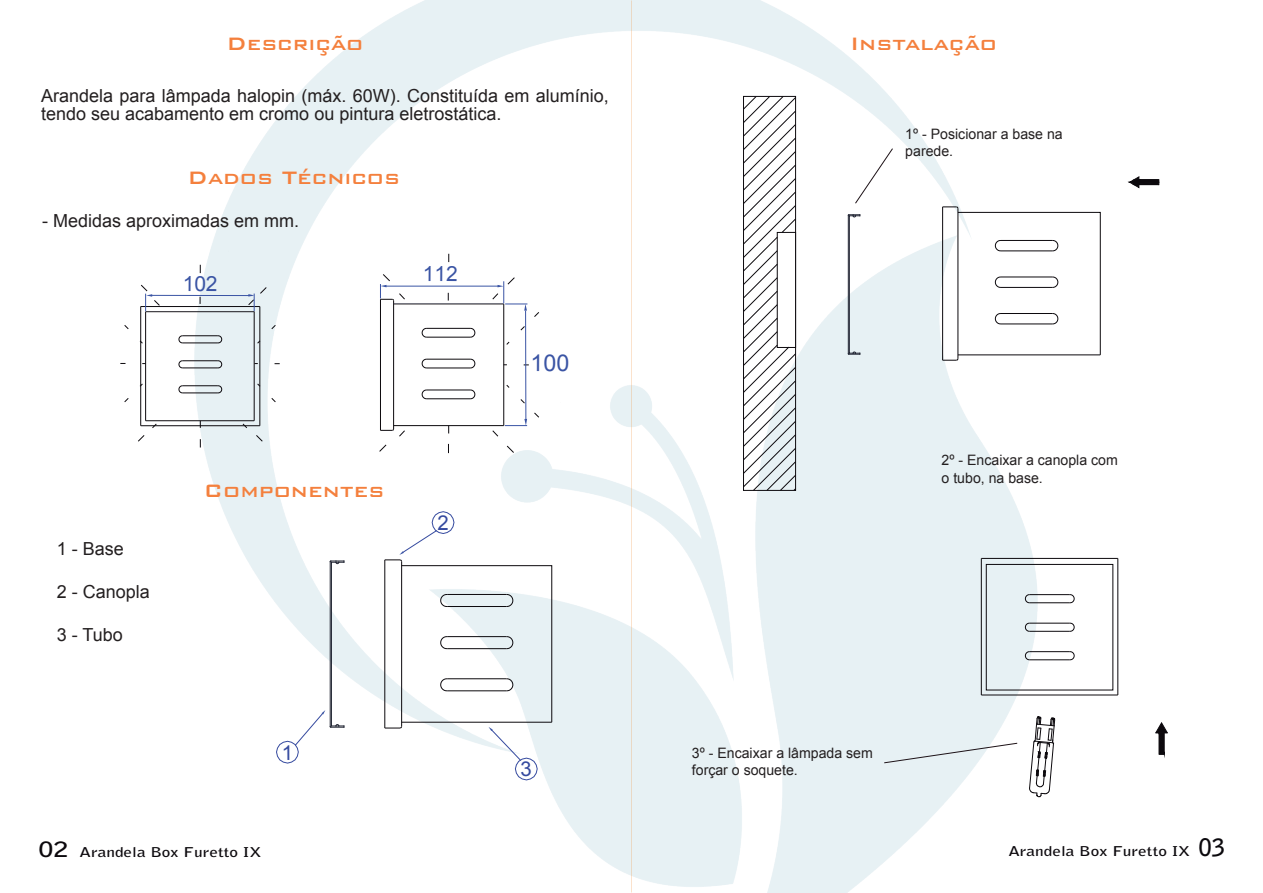
<style>
.page{position:relative;width:1263px;height:893px;background:#fff}
.page>*{position:absolute;margin:0;border:0;box-sizing:border-box;transform-origin:0 0}
.t1{font:500 24px "Bank Gothic BT";color:#f4803d}
.t2{font:23.25px "Arial";color:#3a54a4}
.t3{font:21px "Arial";letter-spacing:-.01em;color:#3a54a4}
.t4{font:20.4px "Arial";color:#354a9f}
.t5{font:18px/18px "Arial";color:#231f20}
.t6{font:14.4px/17.2px "Arial";color:#231f20}
.t7{font:700 13.5px "Bell Gothic Std";color:#0c090d;scale:1.28 1}
.s1{font-size:21px}
.s2{font-size:24px;color:#0b090d}
</style>
<div class="page">
<img style="left:194px;top:0;width:844px;height:893px">
<svg style="left:217px;top:335px;width:5px;height:8px"></svg>
<hr style="left:183px;top:335px;width:35px;height:1px;background:#0c090d">
<hr style="left:183px;top:343px;width:35px;height:1px;background:#0c090d">
<svg style="left:179px;top:335px;width:4px;height:8px"></svg>
<hr style="left:183px;top:360px;width:35px;height:1px;background:#0c090d">
<svg style="left:217px;top:360px;width:5px;height:8px"></svg>
<hr style="left:183px;top:368px;width:35px;height:1px;background:#0c090d">
<svg style="left:179px;top:360px;width:4px;height:8px"></svg>
<hr style="left:183px;top:385px;width:35px;height:1px;background:#0c090d">
<svg style="left:179px;top:385px;width:4px;height:8px"></svg>
<hr style="left:183px;top:393px;width:35px;height:1px;background:#0c090d">
<svg style="left:217px;top:385px;width:5px;height:8px"></svg>
<svg style="left:506px;top:385px;width:4px;height:3px"></svg>
<svg style="left:506px;top:341px;width:4px;height:4px"></svg>
<svg style="left:534px;top:412px;width:5px;height:6px"></svg>
<svg style="left:520px;top:399px;width:5px;height:5px"></svg>
<svg style="left:520px;top:326px;width:5px;height:5px"></svg>
<svg style="left:534px;top:312px;width:5px;height:5px"></svg>
<svg style="left:257px;top:383px;width:3px;height:4px"></svg>
<svg style="left:257px;top:340px;width:3px;height:4px"></svg>
<svg style="left:271px;top:398px;width:5px;height:4px"></svg>
<svg style="left:271px;top:325px;width:5px;height:4px"></svg>
<hr style="left:151px;top:295px;width:101px;height:1px;background:#3a54a4">
<hr style="left:386px;top:286px;width:113px;height:1px;background:#3a54a4">
<hr style="left:525px;top:311px;width:1px;height:108px;background:#3a54a4">
<svg style="left:138px;top:435px;width:7px;height:7px"></svg>
<svg style="left:256px;top:435px;width:7px;height:7px"></svg>
<svg style="left:152px;top:423px;width:5px;height:5px"></svg>
<svg style="left:242px;top:423px;width:5px;height:5px"></svg>
<svg style="left:507px;top:445px;width:7px;height:8px"></svg>
<svg style="left:379px;top:444px;width:8px;height:8px"></svg>
<svg style="left:492px;top:430px;width:6px;height:7px"></svg>
<hr style="left:145px;top:312px;width:1px;height:109px;background:#0c090d">
<hr style="left:254px;top:312px;width:1px;height:109px;background:#0c090d">
<hr style="left:146px;top:420px;width:108px;height:1px;background:#0c090d">
<hr style="left:260px;top:307px;width:1px;height:119px;background:#0c090d">
<hr style="left:141px;top:306px;width:119px;height:1px;background:#0c090d">
<hr style="left:140px;top:307px;width:1px;height:119px;background:#0c090d">
<hr style="left:141px;top:425px;width:119px;height:1px;background:#0c090d">
<hr style="left:380px;top:299px;width:1px;height:131px;background:#0c090d">
<hr style="left:393px;top:300px;width:1px;height:129px;background:#0c090d">
<hr style="left:394px;top:425px;width:110px;height:1px;background:#0c090d">
<hr style="left:503px;top:304px;width:1px;height:122px;background:#0c090d">
<svg style="left:380px;top:429px;width:25px;height:8px"></svg>
<hr style="left:394px;top:304px;width:110px;height:1px;background:#231f20">
<hr style="left:146px;top:311px;width:108px;height:1px;background:#231f20">
<svg style="left:492px;top:277px;width:35px;height:34px"></svg>
<svg style="left:380px;top:274px;width:25px;height:27px"></svg>
<svg style="left:141px;top:285px;width:19px;height:26px"></svg>
<svg style="left:248px;top:287px;width:19px;height:24px"></svg>
<svg style="left:504px;top:419px;width:23px;height:7px"></svg>
<svg style="left:470px;top:328px;width:5px;height:10px"></svg>
<hr style="left:427px;top:328px;width:43px;height:1px;background:#0c090d">
<hr style="left:427px;top:337px;width:43px;height:1px;background:#0c090d">
<svg style="left:422px;top:328px;width:5px;height:10px"></svg>
<hr style="left:427px;top:359px;width:43px;height:1px;background:#0c090d">
<svg style="left:470px;top:359px;width:5px;height:9px"></svg>
<hr style="left:427px;top:368px;width:43px;height:1px;background:#0c090d">
<svg style="left:422px;top:359px;width:5px;height:9px"></svg>
<hr style="left:427px;top:390px;width:43px;height:1px;background:#0c090d">
<svg style="left:422px;top:390px;width:5px;height:9px"></svg>
<hr style="left:427px;top:399px;width:43px;height:1px;background:#0c090d">
<svg style="left:470px;top:390px;width:5px;height:9px"></svg>
<hr style="left:384px;top:560px;width:1px;height:168px;background:#0c090d">
<svg style="left:276px;top:710px;width:69px;height:53px"></svg>
<hr style="left:331px;top:563px;width:1px;height:162px;background:#202432">
<hr style="left:330px;top:562px;width:1px;height:165px;background:#202432">
<svg style="left:330px;top:561px;width:15px;height:3px"></svg>
<svg style="left:385px;top:511px;width:167px;height:269px"></svg>
<svg style="left:743px;top:96px;width:53px;height:395px"></svg>
<svg style="left:1128px;top:176px;width:32px;height:12px"></svg>
<svg style="left:1155px;top:722px;width:13px;height:35px"></svg>
<svg style="left:884px;top:743px;width:134px;height:20px"></svg>
<svg style="left:855px;top:148px;width:38px;height:56px"></svg>
<hr style="left:1117px;top:558px;width:1px;height:137px;background:#0c090d">
<hr style="left:981px;top:558px;width:137px;height:1px;background:#0c090d">
<hr style="left:981px;top:558px;width:1px;height:137px;background:#0c090d">
<hr style="left:981px;top:695px;width:137px;height:1px;background:#0c090d">
<div style="left:986px;top:564px;width:127px;height:126px;border:1px solid #0c090d"></div>
<hr style="left:942px;top:207px;width:1px;height:153px;background:#0c090d">
<svg style="left:1029px;top:716px;width:26px;height:81px"></svg>
<svg style="left:848px;top:352px;width:12px;height:3px"></svg>
<hr style="left:849px;top:216px;width:1px;height:136px;background:#202432">
<hr style="left:848px;top:215px;width:1px;height:139px;background:#202432">
<svg style="left:848px;top:214px;width:12px;height:3px"></svg>
<svg style="left:943px;top:206px;width:158px;height:155px"></svg>
<svg style="left:1069px;top:594px;width:5px;height:9px"></svg>
<hr style="left:1030px;top:594px;width:40px;height:1px;background:#0c090d">
<hr style="left:1030px;top:602px;width:40px;height:1px;background:#0c090d">
<svg style="left:1025px;top:594px;width:5px;height:9px"></svg>
<hr style="left:1030px;top:623px;width:40px;height:1px;background:#0c090d">
<svg style="left:1069px;top:623px;width:5px;height:9px"></svg>
<hr style="left:1030px;top:631px;width:40px;height:1px;background:#0c090d">
<svg style="left:1025px;top:623px;width:5px;height:9px"></svg>
<hr style="left:1030px;top:651px;width:40px;height:1px;background:#0c090d">
<svg style="left:1025px;top:651px;width:5px;height:9px"></svg>
<hr style="left:1030px;top:660px;width:40px;height:1px;background:#0c090d">
<svg style="left:1069px;top:651px;width:5px;height:9px"></svg>
<h1 class="t1" style="left:226px;top:31px;width:138px">Descrição</h1>
<p class="t5" style="left:41px;top:87px;width:569px">Arandela para lâmpada halopin (máx. 60W). Constituída em alumínio, tendo seu acabamento em cromo ou pintura eletrostática.</p>
<h1 class="t1" style="left:187px;top:164px;width:214px">Dados Técnicos</h1>
<p class="t5" style="left:42px;top:212px;width:259px">- Medidas aproximadas em mm.</p>
<p class="t3" style="left:183px;top:270px;width:37px">102</p>
<p class="t3" style="left:423px;top:260px;width:37px">112</p>
<p class="t5" style="left:57px;top:540px;width:69px">1 - Base</p>
<p class="t5" style="left:57px;top:583px;width:95px">2 - Canopla</p>
<p class="t5" style="left:57px;top:626px;width:68px">3 - Tubo</p>
<h1 class="t1" style="left:204px;top:477px;width:182px">Componentes</h1>
<p class="t4" style="left:437px;top:509px;width:13px">2</p>
<p class="t4" style="left:282px;top:739px;width:13px">1</p>
<p class="t2" style="left:531px;top:348px;width:40px">100</p>
<p class="t4" style="left:521px;top:756px;width:13px">3</p>
<h1 class="t1" style="left:850px;top:31px;width:149px">Instalação</h1>
<p class="t6" style="left:905px;top:126px;width:159px">1º - Posicionar a base na parede.</p>
<p class="t6" style="left:941px;top:452px;width:178px">2º - Encaixar a canopla com o tubo, na base.</p>
<p class="t6" style="left:692px;top:744px;width:182px">3º - Encaixar a lâmpada sem forçar o soquete.</p>
<p class="t7" style="left:39px;top:843px;width:175px"><span class="s1">02</span> Arandela Box Furetto IX</p>
<p class="t7" style="left:1008px;top:843px;width:171px">Arandela Box Furetto IX <span class="s2">03</span></p>
</div>
